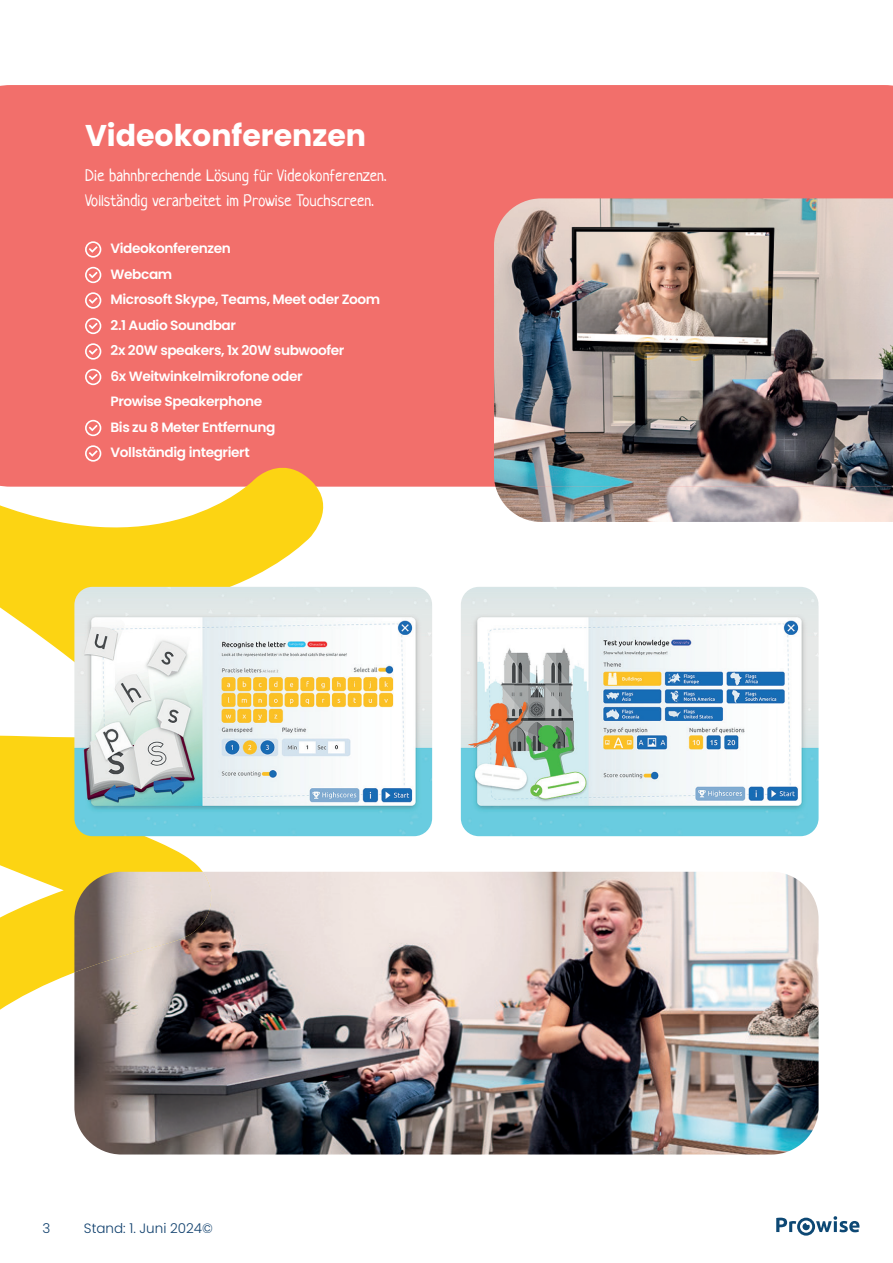
<style>
.page{position:relative;width:893px;height:1263px;background:#fff}
.page>*{position:absolute;margin:0;border:0;box-sizing:border-box;transform-origin:0 0}
.t1{font:700 30px "Poppins";color:#fff}
.t2{font:16.5px/25.5px "Neucha";color:#fff}
.t3{font:600 13.5px/25.5px "Poppins";letter-spacing:-.03em;color:#fff}
.t4{font:300 13.5px "Poppins";color:#11416e}
</style>
<div class="page">
<svg style="left:776px;top:1216px;width:83px;height:19px"></svg>
<div style="left:0;top:85px;width:893px;height:402px;background:#f26f6b"></div>
<img style="left:495px;top:487px;width:389px;height:33px">
<img style="left:494px;top:198px;width:399px;height:289px">
<svg style="left:0;top:461px;width:339px;height:694px"></svg>
<img style="left:74px;top:872px;width:745px;height:282px">
<img style="left:74px;top:872px;width:138px;height:100px">
<img style="left:74px;top:587px;width:358px;height:249px">
<img style="left:461px;top:587px;width:358px;height:249px">
<div style="left:85px;top:241px;width:16px;height:17px;border:2px solid #fff;border-radius:50%"></div>
<svg style="left:89px;top:246px;width:9px;height:7px"></svg>
<div style="left:85px;top:267px;width:16px;height:16px;border:2px solid #fff;border-radius:50%"></div>
<svg style="left:89px;top:272px;width:9px;height:6px"></svg>
<div style="left:85px;top:292px;width:16px;height:17px;border:2px solid #fff;border-radius:50%"></div>
<svg style="left:89px;top:297px;width:9px;height:7px"></svg>
<div style="left:85px;top:318px;width:16px;height:16px;border:2px solid #fff;border-radius:50%"></div>
<svg style="left:89px;top:323px;width:9px;height:6px"></svg>
<div style="left:85px;top:343px;width:16px;height:17px;border:2px solid #fff;border-radius:50%"></div>
<svg style="left:89px;top:348px;width:9px;height:7px"></svg>
<div style="left:85px;top:369px;width:16px;height:16px;border:2px solid #fff;border-radius:50%"></div>
<svg style="left:89px;top:374px;width:9px;height:6px"></svg>
<div style="left:85px;top:420px;width:16px;height:16px;border:2px solid #fff;border-radius:50%"></div>
<svg style="left:89px;top:425px;width:9px;height:6px"></svg>
<div style="left:85px;top:445px;width:16px;height:17px;border:2px solid #fff;border-radius:50%"></div>
<svg style="left:89px;top:450px;width:9px;height:7px"></svg>
<h1 class="t1" style="left:85px;top:119px;width:282px">Videokonferenzen</h1>
<p class="t2" style="left:85px;top:163px;width:303px">Die bahnbrechende Lösung für Videokonferenzen.<br>Vollständig verarbeitet im Prowise Touchscreen.</p>
<p class="t3" style="left:111px;top:236px;width:271px">Videokonferenzen<br>Webcam<br>Microsoft Skype, Teams, Meet oder Zoom<br>2.1 Audio Soundbar<br>2x 20W speakers, 1x 20W subwoofer<br>6x Weitwinkelmikrofone oder<br>Prowise Speakerphone<br>Bis zu 8 Meter Entfernung<br>Vollständig integriert</p>
<p class="t4" style="left:43px;top:1220px;width:9px">3</p>
<p class="t4" style="left:84px;top:1220px;width:130px">Stand: 1. Juni 2024©</p>
</div>
